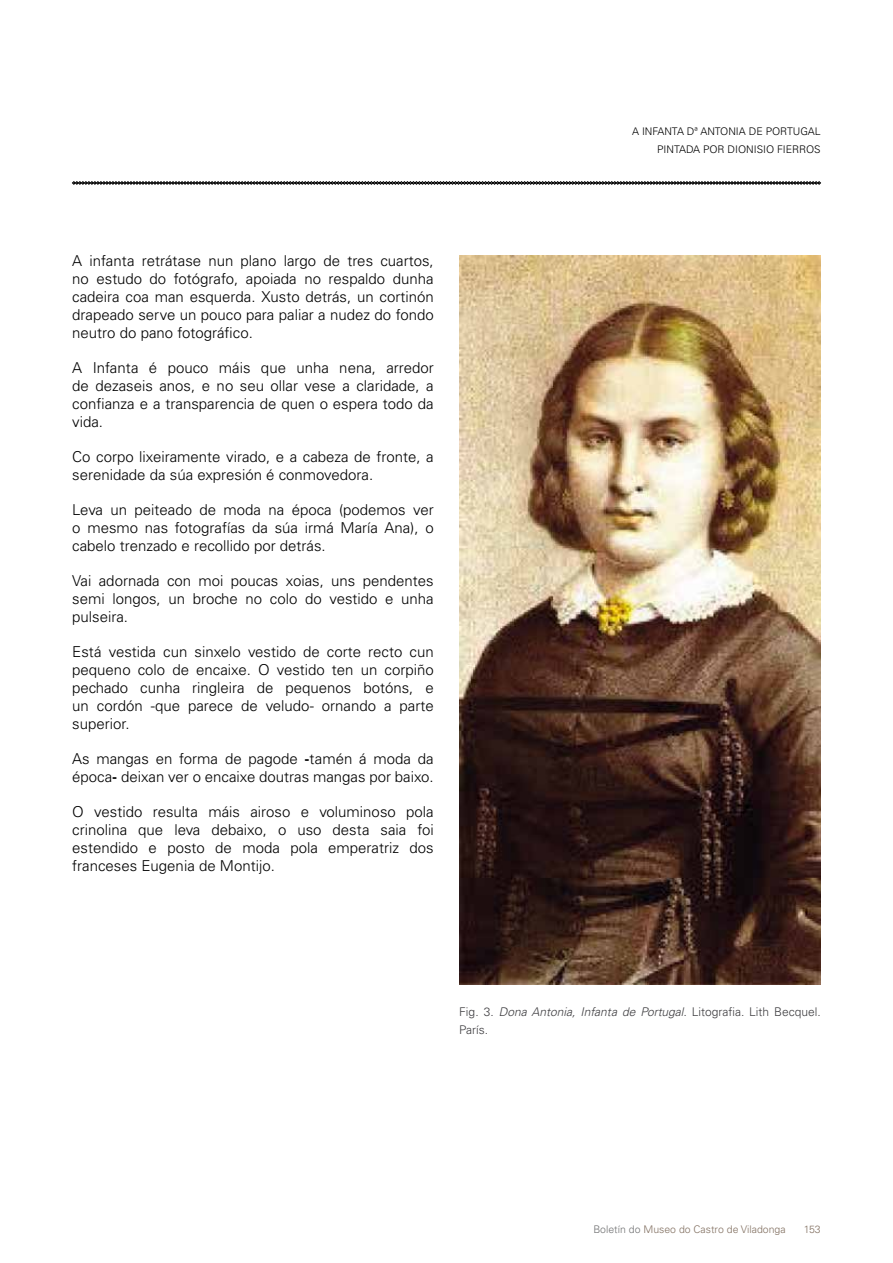
<style>
.page{position:relative;width:893px;height:1263px;background:#fff}
.page>*{position:absolute;margin:0;border:0;box-sizing:border-box;transform-origin:0 0}
.t1{font:300 15px/18px "Univers LT Std";color:#000;text-align:justify}
.t2{font:300 12px/18px "Univers LT Std";color:#3e3d40}
.t3{font:300 10.5px/18px "Univers LT Std";color:#000;text-align:right}
.t4{font:300 10.5px "Univers LT Std";color:#827061}
.s1{font-weight:700}
.s2{font-style:italic}
.s3{color:#707172}
</style>
<div class="page">
<svg style="left:72px;top:181px;width:749px;height:4px"></svg>
<img style="left:459px;top:256px;width:361px;height:729px">
<p class="t1" style="left:72px;top:252px;width:363px">A infanta retrátase nun plano largo de tres cuartos, no estudo do fotógrafo, apoiada no respaldo dunha cadeira coa man esquerda. Xusto detrás, un cortinón drapeado serve un pouco para paliar a nudez do fondo neutro do pano fotográfico.</p>
<p class="t1" style="left:72px;top:359px;width:363px">A Infanta é pouco máis que unha nena, arredor de dezaseis anos, e no seu ollar vese a claridade, a confianza e a transparencia de quen o espera todo da vida.</p>
<p class="t1" style="left:72px;top:448px;width:363px">Co corpo lixeiramente virado, e a cabeza de fronte, a serenidade da súa expresión é conmovedora.</p>
<p class="t1" style="left:72px;top:501px;width:363px">Leva un peiteado de moda na época (podemos ver o mesmo nas fotografías da súa irmá María Ana), o cabelo trenzado e recollido por detrás.</p>
<p class="t1" style="left:72px;top:572px;width:363px">Vai adornada con moi poucas xoias, uns pendentes semi longos, un broche no colo do vestido e unha pulseira.</p>
<p class="t1" style="left:72px;top:643px;width:363px">Está vestida cun sinxelo vestido de corte recto cun pequeno colo de encaixe. O vestido ten un corpiño pechado cunha ringleira de pequenos botóns, e un cordón -que parece de veludo- ornando a parte superior.</p>
<p class="t1" style="left:72px;top:750px;width:363px">As mangas en forma de pagode <span class="s1">-</span>tamén á moda da época<span class="s1">-</span> deixan ver o encaixe doutras mangas por baixo.</p>
<p class="t1" style="left:72px;top:803px;width:363px">O vestido resulta máis airoso e voluminoso pola crinolina que leva debaixo, o uso desta saia foi estendido e posto de moda pola emperatriz dos franceses Eugenia de Montijo.</p>
<p class="t3" style="left:632px;top:122px;width:190px">A INFANTA Dª ANTONIA DE PORTUGAL<br>PINTADA POR DIONISIO FIERROS</p>
<p class="t2" style="left:459px;top:1002px;width:363px">Fig. 3. <span class="s2">Dona Antonia, Infanta de Portugal.</span> Litografia. Lith Becquel.<br>París.</p>
<p class="t4" style="left:593px;top:1223px;width:194px"><span class="s3">Boletín do</span> Museo do Castro de Viladonga</p>
<p class="t4" style="left:804px;top:1223px;width:18px">153</p>
</div>
